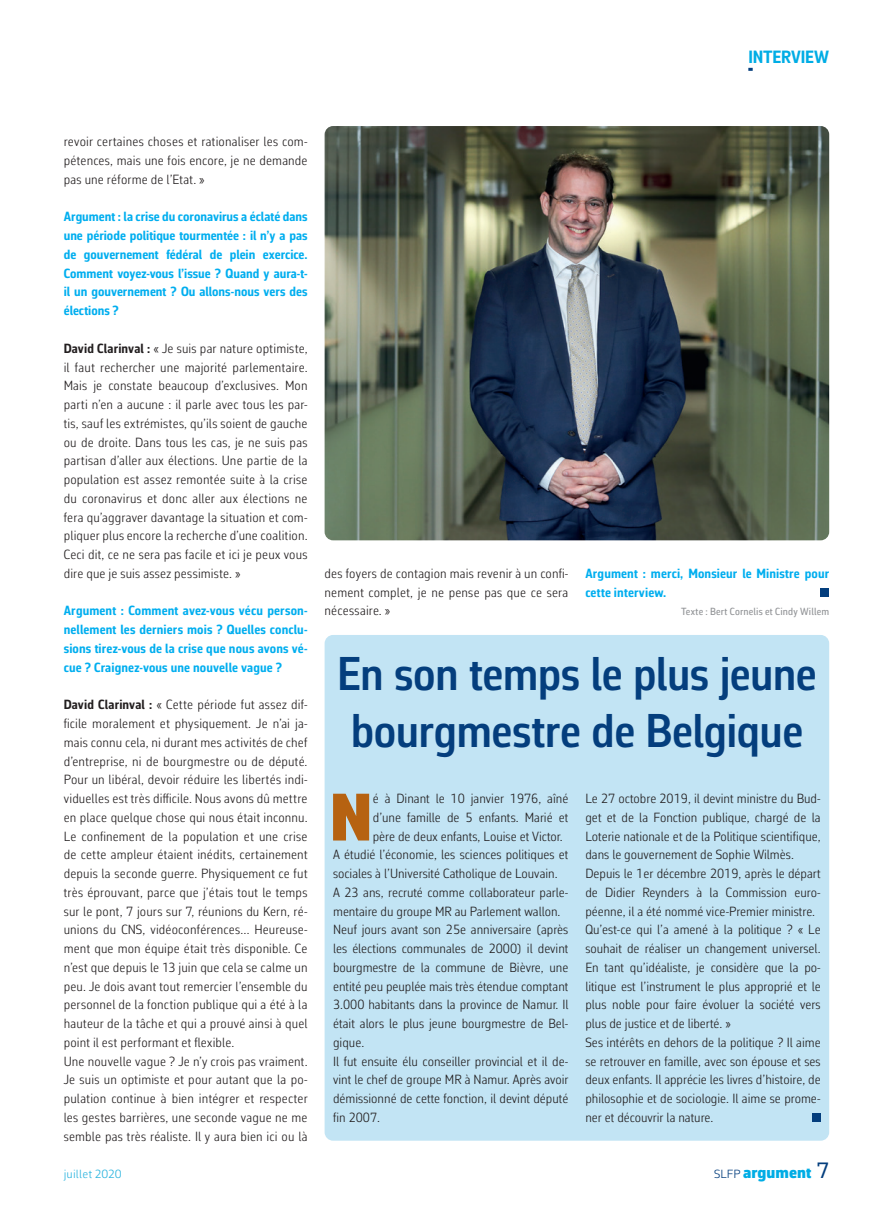
<style>
.page{position:relative;width:893px;height:1221px;background:#fff}
.page>*{position:absolute;margin:0;border:0;box-sizing:border-box;transform-origin:0 0}
.t1{font:900 67.95px "Corbeau Pro";color:#b66211}
.t2{font:600 48px/56.2px "Corbeau Con Pro";letter-spacing:-.01em;color:#043e7d}
.t3{font:700 18px "Corbeau Con Pro";letter-spacing:-.01em;color:#00ade5}
.t4{font:900 16.5px "Corbeau Pro";letter-spacing:.005em;color:#00ade5}
.t5{font:300 13.5px/18.8px "Corbeau Con Pro";letter-spacing:.005em;color:#231f20;text-align:justify}
.t6{font:700 13.5px/18.8px "Corbeau Con Pro";letter-spacing:.01em;color:#00aeef;text-align:justify}
.t7{font:300 12px "Corbeau Pro";letter-spacing:.015em;color:#28b3de}
.t8{font:500 10.5px "Corbeau Con Pro";letter-spacing:.02em;color:#939598}
.s1{font-weight:700}
.s2{font-weight:300;font-size:12px;color:#043e7d}
.s3{font-weight:400;font-size:22.5px;color:#043e7d}
</style>
<div class="page">
<svg style="left:748px;top:68px;width:5px;height:3px"></svg>
<div style="left:325px;top:635px;width:504px;height:505px;background:#c2e4f4;border-radius:9px"></div>
<div style="left:812px;top:1113px;width:9px;height:8px;background:#043e7d"></div>
<div style="left:821px;top:588px;width:8px;height:8px;background:#043e7d"></div>
<img style="left:325px;top:126px;width:504px;height:414px">
<h3 class="t3" style="left:748px;top:45px;width:82px">INTERVIEW</h3>
<p class="t5" style="left:64px;top:132px;width:245px">revoir certaines choses et rationaliser les com&shy;pétences, mais une fois encore, je ne demande pas une réforme de l’Etat. »</p>
<p class="t6" style="left:64px;top:207px;width:245px">Argument : la crise du coronavirus a éclaté dans une période politique tourmentée : il n’y a pas de gouvernement fédéral de plein exercice.<br>Comment voyez-vous l’issue ? Quand y aura-t&shy;il un gouvernement ? Ou allons-nous vers des élections ?</p>
<p class="t5" style="left:64px;top:338px;width:245px"><span class="s1">David Clarinval :</span> « Je suis par nature optimiste, il faut rechercher une majorité parlementaire.<br>Mais je constate beaucoup d’exclusives. Mon parti n’en a aucune : il parle avec tous les par&shy;tis, sauf les extrémistes, qu’ils soient de gauche ou de droite. Dans tous les cas, je ne suis pas partisan d’aller aux élections. Une partie de la population est assez remontée suite à la crise du coronavirus et donc aller aux élections ne fera qu’aggraver davantage la situation et com&shy;pliquer plus encore la recherche d’une coalition.<br>Ceci dit, ce ne sera pas facile et ici je peux vous dire que je suis assez pessimiste. »</p>
<p class="t6" style="left:64px;top:601px;width:245px">Argument : Comment avez-vous vécu person&shy;nellement les derniers mois ? Quelles conclu&shy;sions tirez-vous de la crise que nous avons vé&shy;cue ? Craignez-vous une nouvelle vague ?</p>
<p class="t5" style="left:64px;top:695px;width:245px;text-align:left"><span class="s1">David Clarinval :</span> « Cette période fut assez dif&shy;ficile moralement et physiquement. Je n’ai ja&shy;mais connu cela, ni durant mes activités de chef d’entreprise, ni de bourgmestre ou de député.<br>Pour un libéral, devoir réduire les libertés indi&shy;viduelles est très difficile. Nous avons dû mettre en place quelque chose qui nous était inconnu.<br>Le confinement de la population et une crise de cette ampleur étaient inédits, certainement depuis la seconde guerre. Physiquement ce fut très éprouvant, parce que j’étais tout le temps sur le pont, 7 jours sur 7, réunions du Kern, ré&shy;unions du CNS, vidéoconférences… Heureuse&shy;ment que mon équipe était très disponible. Ce n’est que depuis le 13 juin que cela se calme un peu. Je dois avant tout remercier l’ensemble du personnel de la fonction publique qui a été à la hauteur de la tâche et qui a prouvé ainsi à quel point il est performant et flexible.<br>Une nouvelle vague ? Je n’y crois pas vraiment.<br>Je suis un optimiste et pour autant que la po&shy;pulation continue à bien intégrer et respecter les gestes barrières, une seconde vague ne me semble pas très réaliste. Il y aura bien ici ou là</p>
<p class="t5" style="left:325px;top:564px;width:245px">des foyers de contagion mais revenir à un confi&shy;nement complet, je ne pense pas que ce sera nécessaire. »</p>
<p class="t6" style="left:585px;top:564px;width:245px">Argument : merci, Monsieur le Ministre pour cette interview.</p>
<p class="t8" style="left:681px;top:604px;width:150px">Texte : Bert Cornelis et Cindy Willem</p>
<h2 class="t2" style="left:337px;top:645px;width:481px">En son temps le plus jeune bourgmestre de Belgique</h2>
<h1 class="t1" style="left:329px;top:771px;width:45px">N</h1>
<p class="t5" style="left:373px;top:788px;width:197px">é à Dinant le 10 janvier 1976, aîné</p>
<p class="t5" style="left:373px;top:807px;width:197px">d’une famille de 5 enfants. Marié et</p>
<p class="t5" style="left:373px;top:826px;width:191px">père de deux enfants, Louise et Victor.</p>
<p class="t5" style="left:333px;top:845px;width:237px">A étudié l’économie, les sciences politiques et</p>
<p class="t5" style="left:333px;top:863px;width:226px">sociales à l’Université Catholique de Louvain.</p>
<p class="t5" style="left:333px;top:882px;width:237px">A 23 ans, recruté comme collaborateur parle-</p>
<p class="t5" style="left:333px;top:901px;width:229px">mentaire du groupe MR au Parlement wallon.</p>
<p class="t5" style="left:333px;top:920px;width:237px">Neuf jours avant son 25e anniversaire (après</p>
<p class="t5" style="left:333px;top:938px;width:237px">les élections communales de 2000) il devint</p>
<p class="t5" style="left:333px;top:957px;width:237px">bourgmestre de la commune de Bièvre, une</p>
<p class="t5" style="left:333px;top:976px;width:237px">entité peu peuplée mais très étendue comptant</p>
<p class="t5" style="left:333px;top:995px;width:237px">3.000 habitants dans la province de Namur. Il</p>
<p class="t5" style="left:333px;top:1013px;width:237px">était alors le plus jeune bourgmestre de Bel-</p>
<p class="t5" style="left:333px;top:1032px;width:33px">gique.</p>
<p class="t5" style="left:333px;top:1051px;width:237px">Il fut ensuite élu conseiller provincial et il de-</p>
<p class="t5" style="left:333px;top:1070px;width:237px">vint le chef de groupe MR à Namur. Après avoir</p>
<p class="t5" style="left:333px;top:1088px;width:237px">démissionné de cette fonction, il devint député</p>
<p class="t5" style="left:333px;top:1107px;width:48px">fin 2007.</p>
<p class="t5" style="left:585px;top:788px;width:237px;text-align:left">Le 27 octobre 2019, il devint ministre du Bud&shy;get et de la Fonction publique, chargé de la Loterie nationale et de la Politique scientifique, dans le gouvernement de Sophie Wilmès.<br>Depuis le 1er décembre 2019, après le départ de Didier Reynders à la Commission euro&shy;péenne, il a été nommé vice-Premier ministre.<br>Qu’est-ce qui l’a amené à la politique ? « Le souhait de réaliser un changement universel.<br>En tant qu’idéaliste, je considère que la po&shy;litique est l’instrument le plus approprié et le plus noble pour faire évoluer la société vers plus de justice et de liberté. »<br>Ses intérêts en dehors de la politique ? Il aime se retrouver en famille, avec son épouse et ses deux enfants. Il apprécie les livres d’histoire, de philosophie et de sociologie. Il aime se prome&shy;ner et découvrir la nature.</p>
<p class="t7" style="left:64px;top:1165px;width:59px">juillet 2020</p>
<p class="t4" style="left:714px;top:1161px;width:117px"><span class="s2">SLFP</span> argument <span class="s3">7</span></p>
</div>
